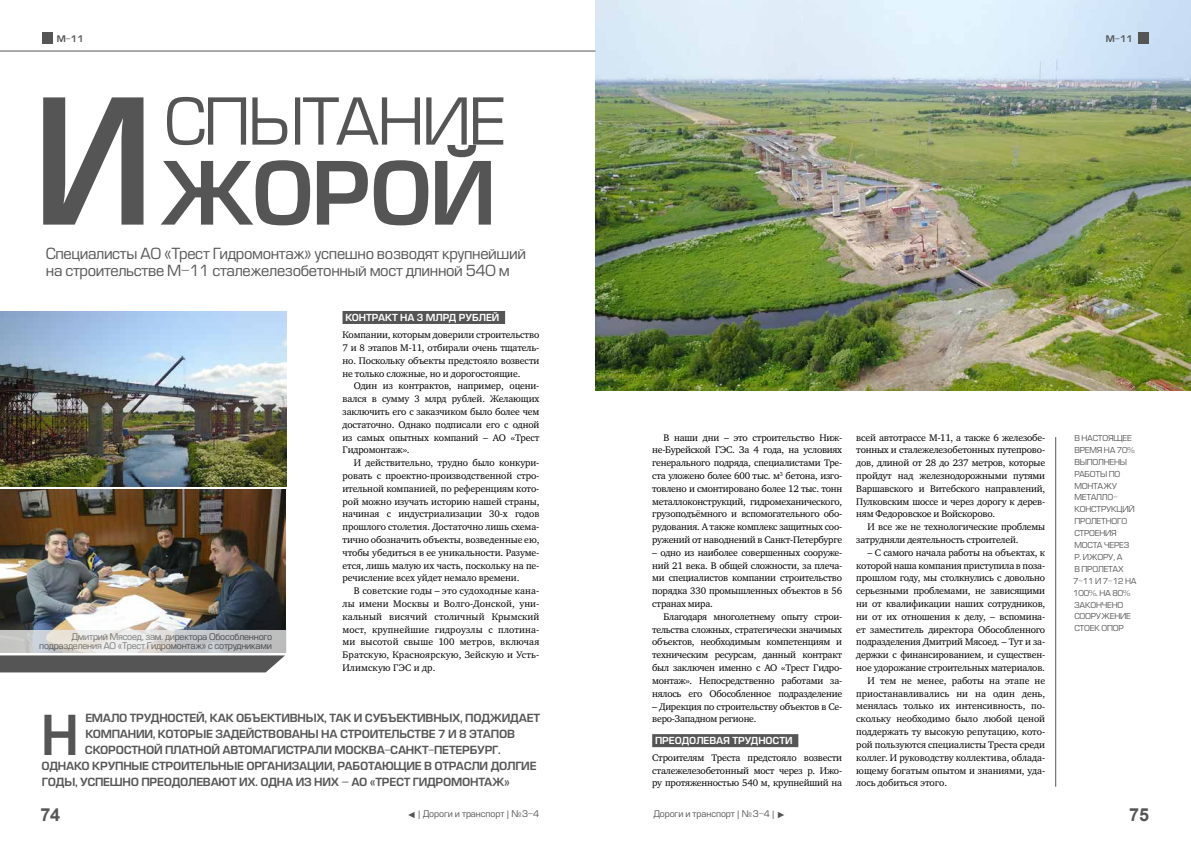
<style>
.page{position:relative;width:1191px;height:842px;background:#fff}
.page>*{position:absolute;margin:0;border:0;box-sizing:border-box;transform-origin:0 0}
.t1{font:169.8px "Europe Demi";color:#555;scale:.9 1}
.t2{font:85px "Europe Demi";letter-spacing:-.04em;color:#555}
.t3{font:63px "Europe";letter-spacing:-.04em;color:#555}
.t4{font:53.7px "Europe Demi";color:#555;scale:.9 1}
.t5{font:700 18px "Arial";color:#555}
.t6{font:15px/17px "Europe";letter-spacing:-.025em;color:#555}
.t7{font:11px "Europe Demi";letter-spacing:-.025em;color:#555}
.t8{font:9.8px/12.8px "Charter C";letter-spacing:-.02em;color:#000;text-align:justify}
.t9{font:9.5px "Europe Demi";letter-spacing:-.01em;color:#fff}
.t10{font:9px/9px "Europe";letter-spacing:-.025em;color:#555;text-align:right}
.t11{font:8.9px "Europe";letter-spacing:-.01em;color:#555}
.t12{font:8.9px "Europe Demi";color:#555}
.t13{font:8px/11.9px "Europe";letter-spacing:-.025em;color:#555}
.s1{font-family:"Arial"}
</style>
<div class="page">
<hr style="left:1055px;top:437px;width:1px;height:350px;background:#555">
<img style="left:0;top:490px;width:286px;height:140px">
<div style="left:652px;top:734px;width:146px;height:13px;background:#555"></div>
<div style="left:342px;top:311px;width:163px;height:13px;background:#555"></div>
<svg style="left:0;top:655px;width:285px;height:17px;background:#5e5e5e"></svg>
<svg style="left:0;top:630px;width:286px;height:23px;background:#d1d1d1"></svg>
<img style="left:0;top:311px;width:286px;height:175px">
<img style="left:595px;top:0;width:596px;height:391px">
<div style="left:1138px;top:32px;width:10px;height:12px;background:#555"></div>
<div style="left:42px;top:32px;width:11px;height:12px;background:#555"></div>
<hr style="left:0;top:51px;width:595px;height:1px;background:#555">
<p class="t12" style="left:57px;top:33px;width:28px">М-11</p>
<p class="t12" style="left:1105px;top:33px;width:28px">М-11</p>
<h1 class="t1" style="left:33px;top:62px;width:135px">И</h1>
<h3 class="t3" style="left:164px;top:85px;width:344px">СПЫТАНИЕ</h3>
<h2 class="t2" style="left:160px;top:143px;width:338px">ЖОРОЙ</h2>
<h3 class="t6" style="left:46px;top:245px;width:482px">Специалисты АО «Трест Гидромонтаж» успешно возводят крупнейший на строительстве М-11 сталежелезобетонный мост длинной 540 м</h3>
<p class="t10" style="left:39px;top:633px;width:234px">Дмитрий Мясоед, зам. директора Обособленного подразделения АО «Трест Гидромонтаж» с сотрудниками</p>
<p class="t9" style="left:345px;top:312px;width:155px">КОНТРАКТ НА 3 МЛРД РУБЛЕЙ</p>
<p class="t8" style="left:342px;top:329px;width:198px">Компании, которым доверили строительство 7 и 8 этапов М-11, отбирали очень тщатель&shy;но. Поскольку объекты предстояло возвести не только сложные, но и дорогостоящие.</p>
<p class="t8" style="left:342px;top:380px;width:198px;text-indent:11px">Один из контрактов, например, оцени&shy;вался в сумму 3 млрд рублей. Желающих заключить его с заказчиком было более чем достаточно. Однако подписали его с одной из самых опытных компаний – АО «Трест Гидромонтаж».</p>
<p class="t8" style="left:342px;top:457px;width:198px;text-indent:11px">И действительно, трудно было конкури&shy;ровать с проектно-производственной стро&shy;ительной компанией, по референциям кото&shy;рой можно изучать историю нашей страны, начиная с индустриализации 30-х годов прошлого столетия. Достаточно лишь схема&shy;тично обозначить объекты, возведенные ею, чтобы убедиться в ее уникальности. Разуме&shy;ется, лишь малую их часть, поскольку на пе&shy;речисление всех уйдет немало времени.</p>
<p class="t8" style="left:342px;top:585px;width:198px;text-indent:11px">В советские годы – это судоходные кана&shy;лы имени Москвы и Волго-Донской, уни&shy;кальный висячий столичный Крымский мост, крупнейшие гидроузлы с плотина&shy;ми высотой свыше 100 метров, включая Братскую, Красноярскую, Зейскую и Усть-Илимскую ГЭС и др.</p>
<h3 class="t4" style="left:41px;top:703px;width:43px">Н</h3>
<p class="t7" style="left:85px;top:711px;width:456px">ЕМАЛО ТРУДНОСТЕЙ, КАК ОБЪЕКТИВНЫХ, ТАК И СУБЪЕКТИВНЫХ, ПОДЖИДАЕТ</p>
<p class="t7" style="left:85px;top:727px;width:431px">КОМПАНИИ, КОТОРЫЕ ЗАДЕЙСТВОВАНЫ НА СТРОИТЕЛЬСТВЕ 7 И 8 ЭТАПОВ</p>
<p class="t7" style="left:85px;top:743px;width:417px">СКОРОСТНОЙ ПЛАТНОЙ АВТОМАГИСТРАЛИ МОСКВА-САНКТ-ПЕТЕРБУРГ.</p>
<p class="t7" style="left:41px;top:759px;width:496px">ОДНАКО КРУПНЫЕ СТРОИТЕЛЬНЫЕ ОРГАНИЗАЦИИ, РАБОТАЮЩИЕ В ОТРАСЛИ ДОЛГИЕ</p>
<p class="t7" style="left:42px;top:775px;width:469px">ГОДЫ, УСПЕШНО ПРЕОДОЛЕВАЮТ ИХ. ОДНА ИЗ НИХ – АО «ТРЕСТ ГИДРОМОНТАЖ»</p>
<p class="t8" style="left:652px;top:431px;width:191px;text-indent:11px">В наши дни – это строительство Ниж&shy;не-Бурейской ГЭС. За 4 года, на условиях генерального подряда, специалистами Тре&shy;ста уложено более 600 тыс. м<sup>3</sup> бетона, изго&shy;товлено и смонтировано более 12 тыс. тонн металлоконструкций, гидромеханического, грузоподъёмного и вспомогательного обо&shy;рудования. А также комплекс защитных соо&shy;ружений от наводнений в Санкт-Петербурге</p>
<p class="t8" style="left:652px;top:546px;width:191px">– одно из наиболее совершенных сооруже&shy;ний 21 века. В общей сложности, за плеча&shy;ми специалистов компании строительство порядка 330 промышленных объектов в 56 странах мира.</p>
<p class="t8" style="left:652px;top:610px;width:191px;text-indent:11px">Благодаря многолетнему опыту строи&shy;тельства сложных, стратегически значимых объектов, необходимым компетенциям и техническим ресурсам, данный контракт был заключен именно с АО «Трест Гидро&shy;монтаж». Непосредственно работами за&shy;нялось его Обособленное подразделение</p>
<p class="t8" style="left:652px;top:700px;width:191px">– Дирекция по строительству объектов в Се&shy;веро-Западном регионе.</p>
<p class="t9" style="left:655px;top:735px;width:139px">ПРЕОДОЛЕВАЯ ТРУДНОСТИ</p>
<p class="t8" style="left:652px;top:751px;width:191px">Строителям Треста предстояло возвести сталежелезобетонный мост через р. Ижо&shy;ру протяженностью 540 м, крупнейший на</p>
<p class="t8" style="left:856px;top:431px;width:190px">всей автотрассе М-11, а также 6 железобе&shy;тонных и сталежелезобетонных путепрово&shy;дов, длиной от 28 до 237 метров, которые пройдут над железнодорожными путями Варшавского и Витебского направлений, Пулковским шоссе и через дорогу к дерев&shy;ням Федоровское и Войскорово.</p>
<p class="t8" style="left:856px;top:521px;width:190px;text-indent:11px">И все же не технологические проблемы затрудняли деятельность строителей.</p>
<p class="t8" style="left:867px;top:546px;width:179px">– С самого начала работы на объектах, к</p>
<p class="t8" style="left:856px;top:559px;width:190px">которой наша компания приступила в поза-</p>
<p class="t8" style="left:856px;top:572px;width:190px">прошлом году, мы столкнулись с довольно</p>
<p class="t8" style="left:856px;top:585px;width:190px">серьезными проблемами, не зависящими</p>
<p class="t8" style="left:856px;top:597px;width:190px">ни от квалификации наших сотрудников,</p>
<p class="t8" style="left:856px;top:610px;width:190px">ни от их отношения к делу, – вспомина-</p>
<p class="t8" style="left:856px;top:623px;width:190px">ет заместитель директора Обособленного</p>
<p class="t8" style="left:856px;top:636px;width:190px">подразделения Дмитрий Мясоед. – Тут и за-</p>
<p class="t8" style="left:856px;top:649px;width:190px">держки с финансированием, и существен-</p>
<p class="t8" style="left:856px;top:661px;width:190px">ное удорожание строительных материалов.</p>
<p class="t8" style="left:867px;top:674px;width:179px">И тем не менее, работы на этапе не</p>
<p class="t8" style="left:856px;top:687px;width:190px">приостанавливались ни на один день,</p>
<p class="t8" style="left:856px;top:700px;width:190px">менялась только их интенсивность, по-</p>
<p class="t8" style="left:856px;top:713px;width:190px">скольку необходимо было любой ценой</p>
<p class="t8" style="left:856px;top:725px;width:190px">поддержать ту высокую репутацию, кото-</p>
<p class="t8" style="left:856px;top:738px;width:190px">рой пользуются специалисты Треста среди</p>
<p class="t8" style="left:856px;top:751px;width:190px">коллег. И руководству коллектива, облада-</p>
<p class="t8" style="left:856px;top:764px;width:190px">ющему богатым опытом и знаниями, уда-</p>
<p class="t8" style="left:856px;top:777px;width:92px">лось добиться этого.</p>
<p class="t13" style="left:1073px;top:432px;width:65px">В НАСТОЯЩЕЕ<br>ВРЕМЯ НА 70%<br>ВЫПОЛНЕНЫ<br>РАБОТЫ ПО<br>МОНТАЖУ<br>МЕТАЛЛО-<br>КОНСТРУКЦИЙ<br>ПРОЛЕТНОГО<br>СТРОЕНИЯ<br>МОСТА ЧЕРЕЗ<br>Р. ИЖОРУ, А<br>В ПРОЛЕТАХ<br>7-11 И 7-12 НА<br>100%. НА 80%<br>ЗАКОНЧЕНО<br>СООРУЖЕНИЕ<br>СТОЕК ОПОР</p>
<h3 class="t5" style="left:40px;top:803px;width:21px">74</h3>
<p class="t11" style="left:407px;top:809px;width:134px"><span class="s1">◄ |</span> Дороги и транспорт <span class="s1">|</span> №3-4</p>
<p class="t11" style="left:653px;top:809px;width:134px">Дороги и транспорт <span class="s1">|</span> №3-4 <span class="s1">| ►</span></p>
<h3 class="t5" style="left:1129px;top:803px;width:21px">75</h3>
</div>
